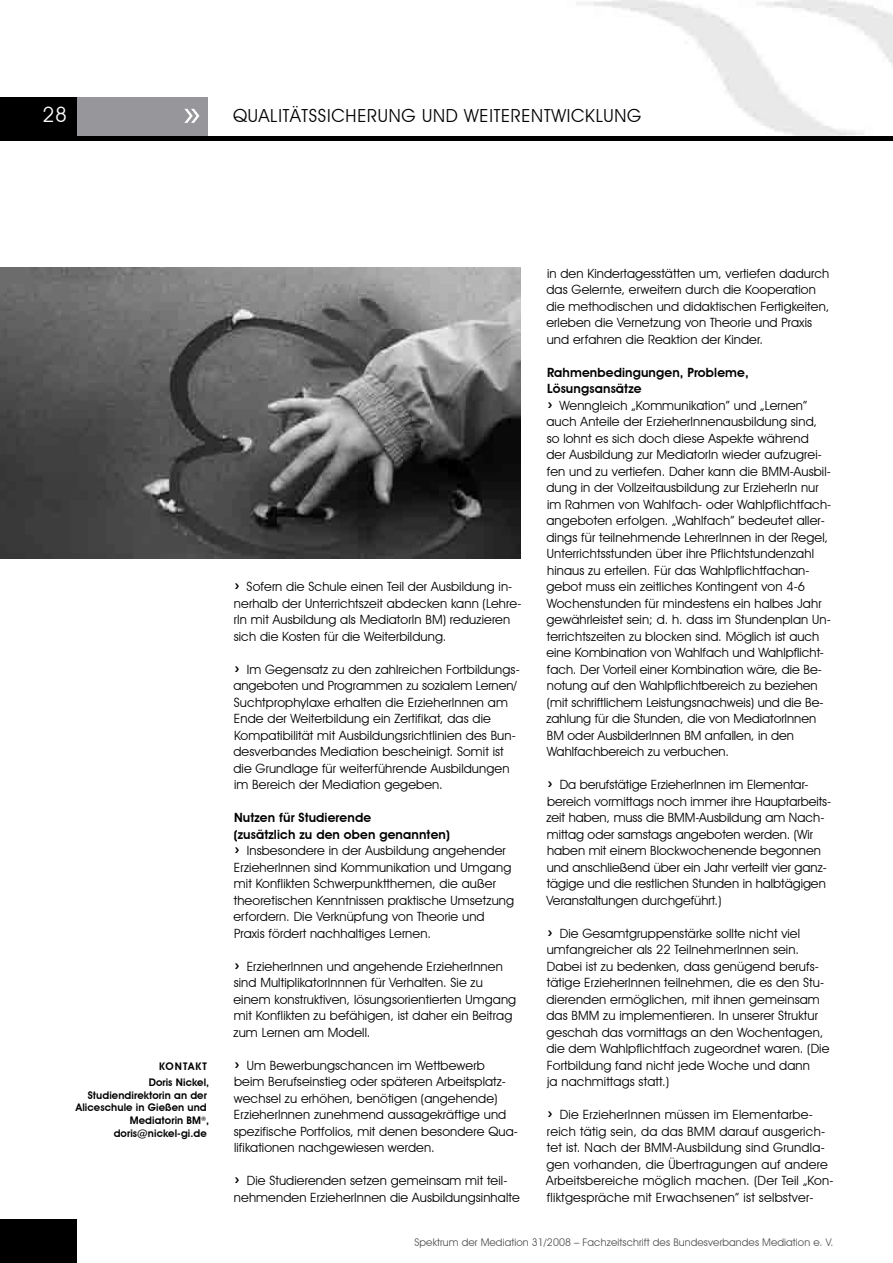
<style>
.page{position:relative;width:893px;height:1263px;background:#fff}
.page>*{position:absolute;margin:0;border:0;box-sizing:border-box;transform-origin:0 0}
.t1{font:21px "Avant Garde IT Cby BT";color:#fff}
.t2{font:18px "Avant Garde IT Cby BT";letter-spacing:.04em;color:#000}
.t3{font:600 18px "Avant Garde IT Cby BT";color:#000}
.t4{font:12.75px/16.5px "Avant Garde IT Cby BT";letter-spacing:.01em;color:#000}
.t5{font:600 12.75px/16.5px "Avant Garde IT Cby BT";letter-spacing:.01em;color:#000}
.t6{font:600 10.5px/12.6px "Avant Garde IT Cby BT";letter-spacing:.01em;color:#000}
.t7{font:10.5px "Avant Garde IT Cby BT";letter-spacing:.01em;color:#504f53}
</style>
<div class="page">
<div style="left:0;top:1219px;width:77px;height:44px;background:#000"></div>
<div style="left:0;top:98px;width:77px;height:38px;background:#000"></div>
<div style="left:77px;top:98px;width:130px;height:38px;background:#97979b"></div>
<hr style="left:0;top:136px;width:893px;height:4px;background:#000">
<svg style="left:184px;top:109px;width:15px;height:14px"></svg>
<img style="left:0;top:268px;width:520px;height:290px">
<h1 class="t1" style="left:42px;top:102px;width:26px">28</h1>
<h2 class="t2" style="left:233px;top:104px;width:35px">qUALIT</h2>
<h2 class="t2" style="left:290px;top:104px;width:48px">ÄTSSICHER</h2>
<h2 class="t2" style="left:378px;top:104px;width:98px">UNG UND wEITERENT</h2>
<h2 class="t2" style="left:551px;top:104px;width:91px">WICKLUNG</h2>
<p class="t6" style="left:149px;top:1058px;width:62px;line-height:16.5px;text-indent:10px">Kontakt<br>Doris Nickel,</p>
<p class="t6" style="left:76px;top:1089px;width:135px;text-align:right">Studiendirektorin an der<br>Aliceschule in Gießen und<br>Mediatorin BM<sup>®</sup>, doris@nickel-gi.de</p>
<p class="t4" style="left:234px;top:578px;width:289px;text-indent:13px">Sofern die Schule einen Teil der Ausbildung in&shy;nerhalb der Unterrichtszeit abdecken kann (Lehre&shy;rIn mit Ausbildung als MediatorIn BM) reduzieren sich die Kosten für die Weiterbildung.</p>
<p class="t4" style="left:233px;top:661px;width:287px;text-indent:13px">Im Gegensatz zu den zahlreichen Fortbildungs&shy;angeboten und Programmen zu sozialem Lernen/ Suchtprophylaxe erhalten die ErzieherInnen am Ende der Weiterbildung ein Zertifikat, das die Kompatibilität mit Ausbildungsrichtlinien des Bun&shy;desverbandes Mediation bescheinigt. Somit ist die Grundlage für weiterführende Ausbildungen im Bereich der Mediation gegeben.</p>
<p class="t5" style="left:234px;top:809px;width:218px">Nutzen für Studierende<br>(zusätzlich zu den oben genannten)</p>
<p class="t4" style="left:233px;top:842px;width:282px;text-indent:13px">Insbesondere in der Ausbildung angehender ErzieherInnen sind Kommunikation und Umgang mit Konflikten Schwerpunktthemen, die außer theoretischen Kenntnissen praktische Umsetzung erfordern. Die Verknüpfung von Theorie und Praxis fördert nachhaltiges Lernen.</p>
<p class="t4" style="left:233px;top:958px;width:284px;text-indent:13px">ErzieherInnen und angehende ErzieherInnen sind MultiplikatorInnnen für Verhalten. Sie zu einem konstruktiven, lösungsorientierten Umgang mit Konflikten zu befähigen, ist daher ein Beitrag zum Lernen am Modell.</p>
<p class="t4" style="left:234px;top:1057px;width:286px;text-indent:13px">Um Bewerbungschancen im Wettbewerb beim Berufseinstieg oder späteren Arbeitsplatz&shy;wechsel zu erhöhen, benötigen (angehende)<br>ErzieherInnen zunehmend aussagekräftige und spezifische Portfolios, mit denen besondere Qua&shy;lifikationen nachgewiesen werden.</p>
<p class="t4" style="left:234px;top:1172px;width:287px;text-align:center">Die Studierenden setzen gemeinsam mit teil&shy;nehmenden ErzieherInnen die Ausbildungsinhalte</p>
<h2 class="t3" style="left:234px;top:574px;width:8px">›</h2>
<h2 class="t3" style="left:234px;top:656px;width:8px">›</h2>
<h2 class="t3" style="left:234px;top:838px;width:8px">›</h2>
<h2 class="t3" style="left:234px;top:953px;width:8px">›</h2>
<h2 class="t3" style="left:234px;top:1052px;width:8px">›</h2>
<h2 class="t3" style="left:234px;top:1168px;width:8px">›</h2>
<p class="t4" style="left:546px;top:265px;width:284px">in den Kindertagesstätten um, vertiefen dadurch das Gelernte, erweitern durch die Kooperation die methodischen und didaktischen Fertigkeiten, erleben die Vernetzung von Theorie und Praxis und erfahren die Reaktion der Kinder.</p>
<p class="t5" style="left:547px;top:364px;width:203px">Rahmenbedingungen, Probleme,<br>Lösungsansätze</p>
<p class="t4" style="left:546px;top:397px;width:286px;text-indent:13px">Wenngleich „Kommunikation” und „Lernen” auch Anteile der ErzieherInnenausbildung sind, so lohnt es sich doch diese Aspekte während<br>der Ausbildung zur MediatorIn wieder aufzugrei&shy;fen und zu vertiefen. Daher kann die BMM-Ausbil&shy;dung in der Vollzeitausbildung zur ErzieherIn nur im Rahmen von Wahlfach- oder Wahlpflichtfach&shy;angeboten erfolgen. „Wahlfach” bedeutet aller&shy;dings für teilnehmende LehrerInnen in der Regel, Unterrichtsstunden über ihre Pflichtstundenzahl hinaus zu erteilen. Für das Wahlpflichtfachan&shy;gebot muss ein zeitliches Kontingent von 4-6<br>Wochenstunden für mindestens ein halbes Jahr gewährleistet sein; d. h. dass im Stundenplan Un&shy;terrichtszeiten zu blocken sind. Möglich ist auch eine Kombination von Wahlfach und Wahlpflicht&shy;fach. Der Vorteil einer Kombination wäre, die Be&shy;notung auf den Wahlpflichtbereich zu beziehen (mit schriftlichem Leistungsnachweis) und die Be&shy;zahlung für die Stunden, die von MediatorInnen BM oder AusbilderInnen BM anfallen, in den Wahlfachbereich zu verbuchen.</p>
<p class="t4" style="left:546px;top:776px;width:286px;text-indent:13px">Da berufstätige ErzieherInnen im Elementar&shy;bereich vormittags noch immer ihre Hauptarbeits&shy;zeit haben, muss die BMM-Ausbildung am Nach&shy;mittag oder samstags angeboten werden. (Wir haben mit einem Blockwochenende begonnen und anschließend über ein Jahr verteilt vier ganz&shy;tägige und die restlichen Stunden in halbtägigen Veranstaltungen durchgeführt.)</p>
<p class="t4" style="left:546px;top:925px;width:285px;text-indent:13px">Die Gesamtgruppenstärke sollte nicht viel umfangreicher als 22 TeilnehmerInnen sein.<br>Dabei ist zu bedenken, dass genügend berufs&shy;tätige ErzieherInnen teilnehmen, die es den Stu&shy;dierenden ermöglichen, mit ihnen gemeinsam das BMM zu implementieren. In unserer Struktur geschah das vormittags an den Wochentagen, die dem Wahlpflichtfach zugeordnet waren. (Die Fortbildung fand nicht jede Woche und dann<br>ja nachmittags statt.)</p>
<p class="t4" style="left:546px;top:1106px;width:289px;text-indent:14px">Die ErzieherInnen müssen im Elementarbe&shy;reich tätig sein, da das BMM darauf ausgerich&shy;tet ist. Nach der BMM-Ausbildung sind Grundla&shy;gen vorhanden, die Übertragungen auf andere Arbeitsbereiche möglich machen. (Der Teil „Kon&shy;fliktgespräche mit Erwachsenen” ist selbstver-</p>
<h2 class="t3" style="left:547px;top:392px;width:8px">›</h2>
<h2 class="t3" style="left:547px;top:772px;width:8px">›</h2>
<h2 class="t3" style="left:547px;top:920px;width:8px">›</h2>
<h2 class="t3" style="left:547px;top:1102px;width:8px">›</h2>
<p class="t7" style="left:414px;top:1236px;width:420px">Spektrum der Mediation 31/2008 – Fachzeitschrift des Bundesverbandes Mediation e. V.</p>
</div>
